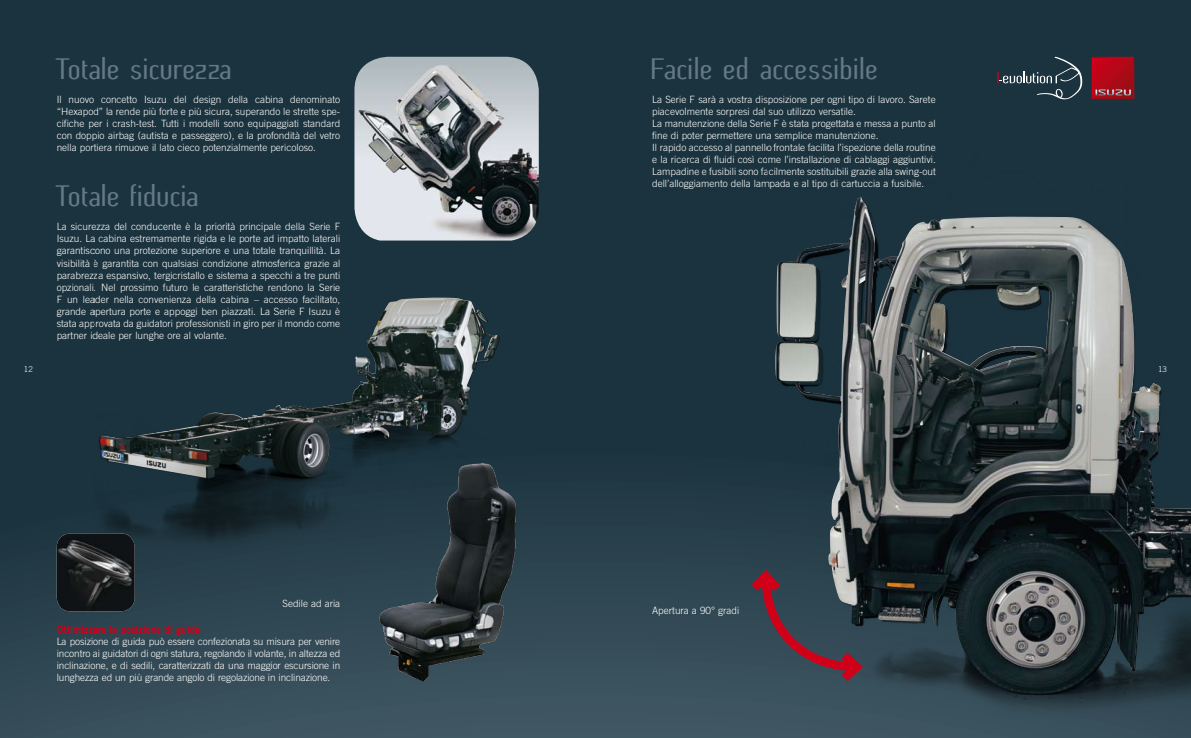
<style>
.page{position:relative;width:1191px;height:738px;background:#fff}
.page>*{position:absolute;margin:0;border:0;box-sizing:border-box;transform-origin:0 0}
.t1{font:30px "Butter unsalted";color:#637a85}
.t2{font:300 10px/12px "Trade Gothic LT Std";color:#fff;text-align:justify}
.t3{font:300 10px/12px "Trade Gothic";letter-spacing:-.01em;color:#fff;text-align:justify}
.t4{font:10px "Trade Gothic Bold Two";color:#d10019}
.t5{font:300 8px "Trade Gothic LT Std";color:#fff}
</style>
<div class="page">
<div style="left:0;top:0;width:1191px;height:737px;background:#1b333e"></div>
<svg style="left:0;top:501px;width:1191px;height:236px"></svg>
<img style="left:95px;top:240px;width:417px;height:312px">
<img style="left:354px;top:297px;width:78px;height:86px">
<img style="left:354px;top:57px;width:185px;height:183px">
<img style="left:379px;top:463px;width:136px;height:217px">
<img style="left:57px;top:533px;width:78px;height:78px">
<svg style="left:1091px;top:57px;width:43px;height:42px;background:#ad1321"></svg>
<svg style="left:997px;top:57px;width:85px;height:42px"></svg>
<img style="left:767px;top:196px;width:424px;height:523px">
<img style="left:775px;top:197px;width:204px;height:476px">
<svg style="left:742px;top:563px;width:127px;height:126px;background:#474450"></svg>
<p class="t5" style="left:24px;top:364px;width:10px">12</p>
<h1 class="t1" style="left:57px;top:53px;width:178px">Totale sicurezza</h1>
<p class="t2" style="left:57px;top:93px;width:285px">Il nuovo concetto Isuzu del design della cabina denominato “Hexapod” la rende più forte e più sicura, superando le strette spe&shy;cifiche per i crash-test. Tutti i modelli sono equipaggiati standard con doppio airbag (autista e passeggero), e la profondità del vetro nella portiera rimuove il lato cieco potenzialmente pericoloso.</p>
<h1 class="t1" style="left:57px;top:181px;width:145px">Totale fiducia</h1>
<p class="t2" style="left:57px;top:220px;width:285px">La sicurezza del conducente è la priorità principale della Serie F Isuzu. La cabina estremamente rigida e le porte ad impatto laterali garantiscono una protezione superiore e una totale tranquillità. La visibilità è garantita con qualsiasi condizione atmosferica grazie al parabrezza espansivo, tergicristallo e sistema a specchi a tre punti opzionali. Nel prossimo futuro le caratteristiche rendono la Serie F un leader nella convenienza della cabina – accesso facilitato, grande apertura porte e appoggi ben piazzati. La Serie F Isuzu è stata approvata da guidatori professionisti in giro per il mondo come partner ideale per lunghe ore al volante.</p>
<p class="t2" style="left:282px;top:596px;width:59px">Sedile ad aria</p>
<p class="t4" style="left:57px;top:623px;width:145px">Ottimizzare la posizione di guida</p>
<p class="t3" style="left:57px;top:635px;width:285px">La posizione di guida può essere confezionata su misura per venire incontro ai guidatori di ogni statura, regolando il volante, in altezza ed inclinazione, e di sedili, caratterizzati da una maggior escursione in lunghezza ed un più grande angolo di regolazione in inclinazione.</p>
<h1 class="t1" style="left:652px;top:53px;width:229px">Facile ed accessibile</h1>
<p class="t2" style="left:652px;top:93px;width:285px;text-align:left">La Serie F sarà a vostra disposizione per ogni tipo di lavoro. Sarete piacevolmente sorpresi dal suo utilizzo versatile.<br>La manutenzione della Serie F è stata progettata e messa a punto al fine di poter permettere una semplice manutenzione.<br>Il rapido accesso al pannello frontale facilita l’ispezione della routine e la ricerca di fluidi così come l’installazione di cablaggi aggiuntivi.<br>Lampadine e fusibili sono facilmente sostituibili grazie alla swing-out dell’alloggiamento della lampada e al tipo di cartuccia a fusibile.</p>
<p class="t3" style="left:652px;top:603px;width:89px">Apertura a 90° gradi</p>
<p class="t5" style="left:1158px;top:364px;width:10px">13</p>
</div>
